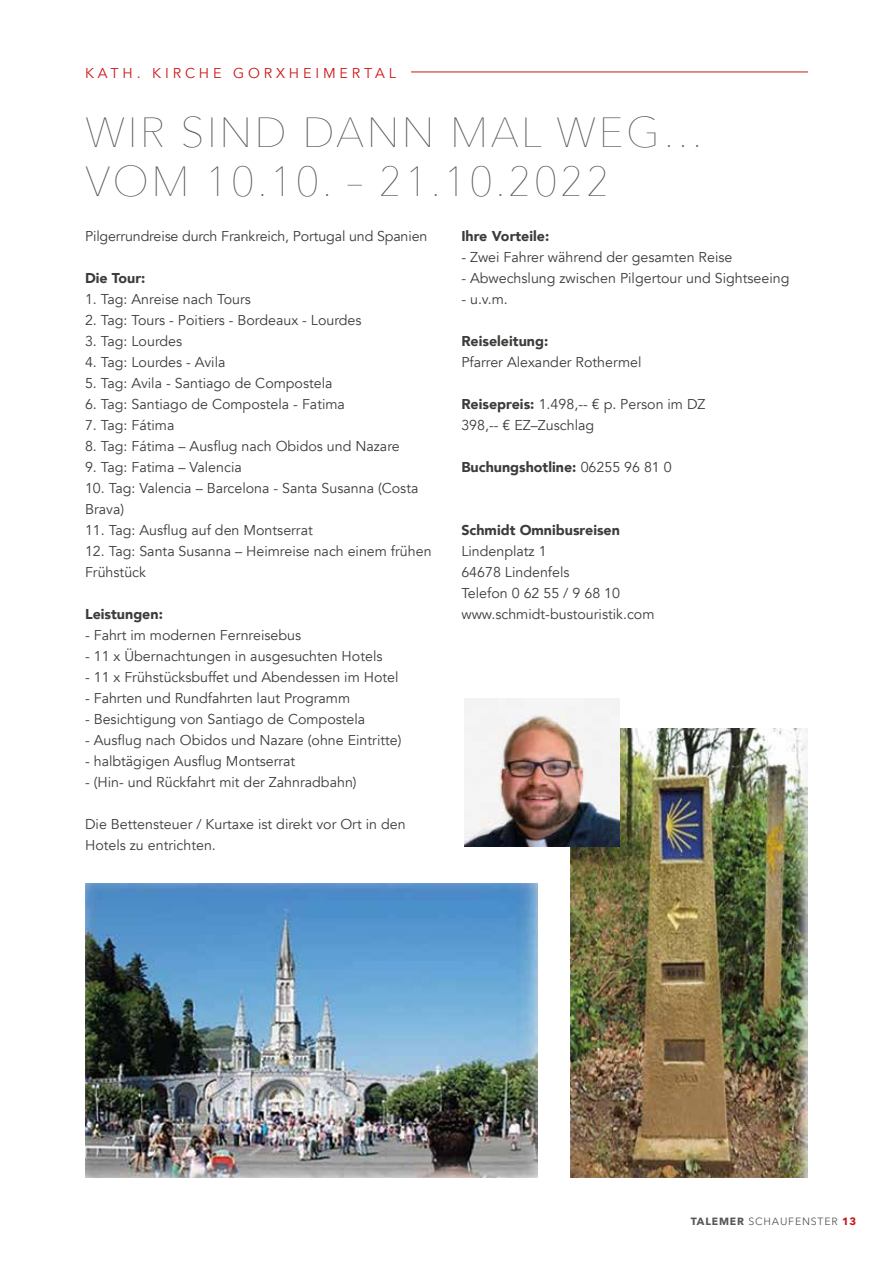
<style>
.page{position:relative;width:893px;height:1263px;background:#fff}
.page>*{position:absolute;margin:0;border:0;box-sizing:border-box;transform-origin:0 0}
.t1{font:200 42px/49.5px "Avenir Next";letter-spacing:.06em;color:#575756}
.t2{font:14.25px/21px "Avenir";color:#3c3c3b}
.t3{font:900 14.25px "Avenir";color:#3c3c3b}
.t4{font:14.25px "Avenir";letter-spacing:.27em;color:#cd171a}
.t5{font:10.5px "Avenir Next";letter-spacing:.08em;color:#575756}
.s1{font-weight:900}
.s2{font-weight:400}
.s3{font-weight:700}
.s4{font-weight:700;color:#c51a1b}
</style>
<div class="page">
<hr style="left:411px;top:72px;width:397px;height:1px;background:#c51a1b">
<img style="left:570px;top:729px;width:238px;height:448px">
<img style="left:85px;top:883px;width:453px;height:295px">
<img style="left:465px;top:699px;width:155px;height:147px">
<p class="t4" style="left:85px;top:64px;width:312px">KATH. KIRCHE GORXHEIMERTAL</p>
<h1 class="t1" style="left:85px;top:105px;width:620px">WIR SIND DANN MAL WEG…<br>VOM 10.10. – 21.10.2022</h1>
<p class="t2" style="left:85px;top:226px;width:344px">Pilgerrundreise durch Frankreich, Portugal und Spanien</p>
<p class="t3" style="left:85px;top:266px;width:62px">Die Tour:</p>
<p class="t2" style="left:85px;top:289px;width:167px">1. Tag: Anreise nach Tours</p>
<p class="t2" style="left:85px;top:310px;width:278px">2. Tag: Tours - Poitiers - Bordeaux - Lourdes</p>
<p class="t2" style="left:85px;top:331px;width:99px">3. Tag: Lourdes</p>
<p class="t2" style="left:85px;top:352px;width:142px">4. Tag: Lourdes - Avila</p>
<p class="t2" style="left:85px;top:373px;width:249px">5. Tag: Avila - Santiago de Compostela</p>
<p class="t2" style="left:85px;top:394px;width:261px">6. Tag: Santiago de Compostela - Fatima</p>
<p class="t2" style="left:85px;top:415px;width:91px">7. Tag: Fátima</p>
<p class="t2" style="left:85px;top:436px;width:316px">8. Tag: Fátima – Ausflug nach Obidos und Nazare</p>
<p class="t2" style="left:85px;top:457px;width:158px">9. Tag: Fatima – Valencia</p>
<p class="t2" style="left:85px;top:478px;width:335px">10. Tag: Valencia – Barcelona - Santa Susanna (Costa<br>Brava)</p>
<p class="t2" style="left:85px;top:520px;width:229px">11. Tag: Ausflug auf den Montserrat</p>
<p class="t2" style="left:85px;top:541px;width:348px">12. Tag: Santa Susanna – Heimreise nach einem frühen<br>Frühstück</p>
<p class="t3" style="left:85px;top:602px;width:79px">Leistungen:</p>
<p class="t2" style="left:85px;top:625px;width:218px">- Fahrt im modernen Fernreisebus</p>
<p class="t2" style="left:85px;top:646px;width:299px">- 11 x Übernachtungen in ausgesuchten Hotels</p>
<p class="t2" style="left:85px;top:667px;width:315px">- 11 x Frühstücksbuffet und Abendessen im Hotel</p>
<p class="t2" style="left:85px;top:688px;width:267px">- Fahrten und Rundfahrten laut Programm</p>
<p class="t2" style="left:85px;top:709px;width:282px">- Besichtigung von Santiago de Compostela</p>
<p class="t2" style="left:85px;top:730px;width:318px">- Ausflug nach Obidos und Nazare (ohne Eintritte)</p>
<p class="t2" style="left:85px;top:751px;width:212px">- halbtägigen Ausflug Montserrat</p>
<p class="t2" style="left:85px;top:772px;width:273px">- (Hin- und Rückfahrt mit der Zahnradbahn)</p>
<p class="t2" style="left:85px;top:814px;width:322px">Die Bettensteuer / Kurtaxe ist direkt vor Ort in den<br>Hotels zu entrichten.</p>
<p class="t3" style="left:461px;top:224px;width:89px">Ihre Vorteile:</p>
<p class="t2" style="left:461px;top:247px;width:273px">- Zwei Fahrer während der gesamten Reise</p>
<p class="t2" style="left:461px;top:268px;width:330px">- Abwechslung zwischen Pilgertour und Sightseeing</p>
<p class="t2" style="left:461px;top:289px;width:48px">- u.v.m.</p>
<p class="t3" style="left:461px;top:329px;width:88px">Reiseleitung:</p>
<p class="t2" style="left:461px;top:352px;width:182px">Pfarrer Alexander Rothermel</p>
<p class="t2" style="left:461px;top:394px;width:246px"><span class="s1">Reisepreis:</span> 1.498,-- € p. Person im DZ<br>398,-- € EZ–Zuschlag</p>
<p class="t3" style="left:461px;top:455px;width:212px">Buchungshotline: <span class="s2">06255 96 81 0</span></p>
<p class="t3" style="left:461px;top:518px;width:160px">Schmidt Omnibusreisen</p>
<p class="t2" style="left:461px;top:541px;width:195px">Lindenplatz 1<br>64678 Lindenfels<br>Telefon 0 62 55 / 9 68 10 www.schmidt-bustouristik.com</p>
<p class="t5" style="left:691px;top:1213px;width:167px"><span class="s3">TALEMER</span> SCHAUFENSTER <span class="s4">13</span></p>
</div>
